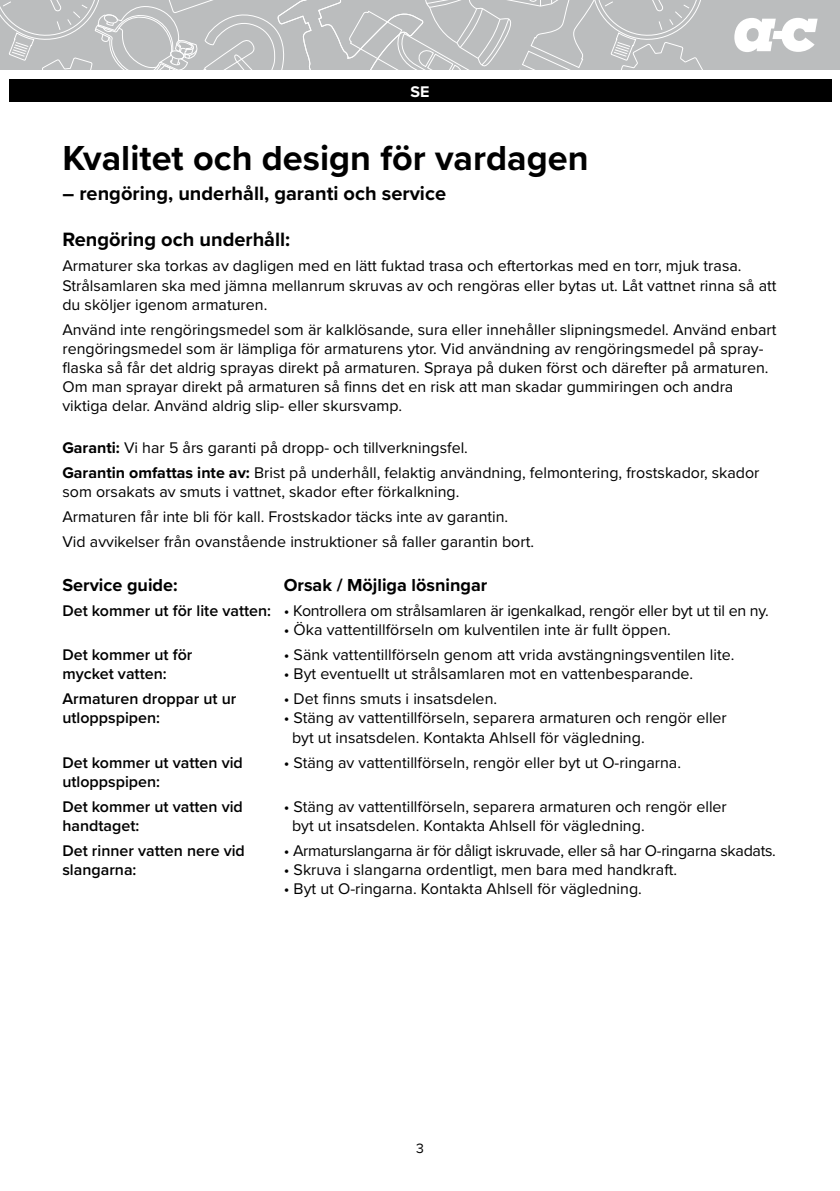
<style>
.page{position:relative;width:840px;height:1191px;background:#fff}
.page>*{position:absolute;margin:0;border:0;box-sizing:border-box;transform-origin:0 0}
.t1{font:700 36px "Proxima Nova";color:#000}
.t2{font:700 20px "Proxima Nova";color:#000}
.t3{font:700 18px "Proxima Nova";color:#000}
.t4{font:16px/19.2px "Proxima Nova";color:#000}
.t5{font:600 16px/24.8px "Proxima Nova";color:#000}
.t6{font:16px "Proxima Nova";letter-spacing:-.02em;color:#000}
.t7{font:700 16px "Proxima Nova";color:#fff}
.t8{font:14px "Proxima Nova";color:#000}
.s1{font-weight:700}
.s2{font-weight:600}
</style>
<div class="page">
<div style="left:0;top:0;width:839px;height:70px;background:#bbbdbe"></div>
<svg style="left:0;top:0;width:703px;height:70px"></svg>
<svg style="left:734px;top:18px;width:83px;height:34px"></svg>
<div style="left:9px;top:79px;width:822px;height:23px;background:#000"></div>
<p class="t7" style="left:410px;top:80px;width:20px">SE</p>
<h1 class="t1" style="left:62px;top:131px;width:527px">Kvalitet och design för vardagen</h1>
<p class="t2" style="left:62px;top:178px;width:385px">– rengöring, underhåll, garanti och service</p>
<p class="t2" style="left:62px;top:225px;width:229px">Rengöring och underhåll:</p>
<p class="t4" style="left:62px;top:256px;width:715px">Armaturer ska torkas av dagligen med en lätt fuktad trasa och eftertorkas med en torr, mjuk trasa.<br>Strålsamlaren ska med jämna mellanrum skruvas av och rengöras eller bytas ut. Låt vattnet rinna så att du sköljer igenom armaturen.</p>
<p class="t4" style="left:62px;top:319px;width:715px">Använd inte rengöringsmedel som är kalklösande, sura eller innehåller slipningsmedel. Använd enbart rengöringsmedel som är lämpliga för armaturens ytor. Vid användning av rengöringsmedel på spray&shy;flaska så får det aldrig sprayas direkt på armaturen. Spraya på duken först och därefter på armaturen.<br>Om man sprayar direkt på armaturen så finns det en risk att man skadar gummiringen och andra viktiga delar. Använd aldrig slip- eller skursvamp.</p>
<p class="t4" style="left:62px;top:435px;width:698px;line-height:24.8px"><span class="s1">Garanti:</span> Vi har 5 års garanti på dropp- och tillverkningsfel.<br><span class="s1">Garantin omfattas inte av:</span> Brist på underhåll, felaktig användning, felmontering, frostskador, skador</p>
<p class="t4" style="left:62px;top:479px;width:473px;line-height:24.8px">som orsakats av smuts i vattnet, skador efter förkalkning.<br>Armaturen får inte bli för kall. Frostskador täcks inte av garantin.<br>Vid avvikelser från ovanstående instruktioner så faller garantin bort.</p>
<p class="t3" style="left:62px;top:572px;width:117px">Service guide:</p>
<p class="t3" style="left:283px;top:572px;width:205px">Orsak / Möjliga lösningar</p>
<p class="t4" style="left:62px;top:600px;width:707px"><span class="s2">Det kommer ut för lite vatten:</span> • Kontrollera om strålsamlaren är igenkalkad, rengör eller byt ut til en ny.</p>
<p class="t4" style="left:283px;top:619px;width:388px">• Öka vattentillförseln om kulventilen inte är fullt öppen.</p>
<p class="t5" style="left:62px;top:642px;width:131px">Det kommer ut för</p>
<p class="t4" style="left:283px;top:644px;width:452px">• Sänk vattentillförseln genom att vrida avstängningsventilen lite.</p>
<p class="t5" style="left:62px;top:661px;width:106px">mycket vatten:</p>
<p class="t4" style="left:283px;top:664px;width:410px">• Byt eventuellt ut strålsamlaren mot en vattenbesparande.</p>
<p class="t5" style="left:62px;top:686px;width:175px">Armaturen droppar ut ur</p>
<p class="t4" style="left:283px;top:688px;width:215px">• Det finns smuts i insatsdelen.</p>
<p class="t5" style="left:62px;top:705px;width:99px">utloppspipen:</p>
<p class="t4" style="left:292px;top:708px;width:436px;text-indent:-8px">• Stäng av vattentillförseln, separera armaturen och rengör eller byt ut insatsdelen. Kontakta Ahlsell för vägledning.</p>
<p class="t5" style="left:62px;top:749px;width:182px">Det kommer ut vatten vid</p>
<p class="t4" style="left:283px;top:752px;width:398px">• Stäng av vattentillförseln, rengör eller byt ut O-ringarna.</p>
<p class="t5" style="left:62px;top:768px;width:182px">utloppspipen:<br>Det kommer ut vatten vid</p>
<p class="t4" style="left:283px;top:796px;width:444px">• Stäng av vattentillförseln, separera armaturen och rengör eller</p>
<p class="t5" style="left:62px;top:812px;width:78px">handtaget:</p>
<p class="t4" style="left:292px;top:815px;width:354px">byt ut insatsdelen. Kontakta Ahlsell för vägledning.</p>
<p class="t5" style="left:62px;top:837px;width:184px">Det rinner vatten nere vid</p>
<p class="t6" style="left:283px;top:838px;width:493px">• Armaturslangarna är för dåligt iskruvade, eller så har O-ringarna skadats.</p>
<p class="t5" style="left:62px;top:856px;width:76px">slangarna:</p>
<p class="t4" style="left:283px;top:859px;width:395px">• Skruva i slangarna ordentligt, men bara med handkraft.</p>
<p class="t4" style="left:283px;top:878px;width:359px">• Byt ut O-ringarna. Kontakta Ahlsell för vägledning.</p>
<p class="t8" style="left:416px;top:1138px;width:9px">3</p>
</div>
